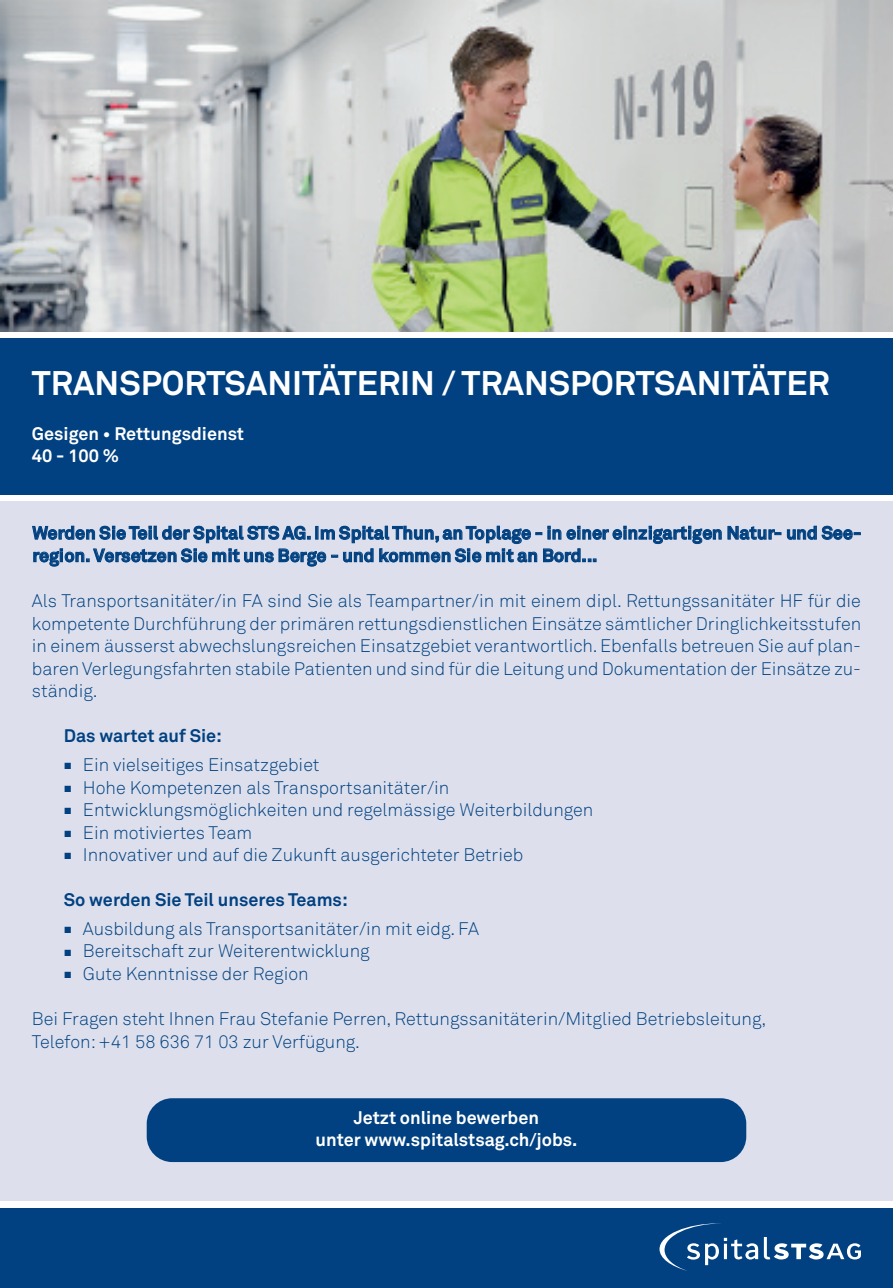
<style>
.page{position:relative;width:893px;height:1288px;background:#fff}
.page>*{position:absolute;margin:0;border:0;box-sizing:border-box;transform-origin:0 0}
.t1{font:700 33.75px "Akkurat";color:#fff}
.t2{font:300 18px/22.5px "Akkurat";color:#014181;text-align:justify}
.t3{font:700 18px/22.5px "Akkurat";color:#014181}
.t4{font:700 18px/22.5px "Akkurat";color:#fff;text-align:center}
</style>
<div class="page">
<div style="left:0;top:501px;width:893px;height:699px;background:#dde0ec"></div>
<div style="left:0;top:338px;width:893px;height:156px;background:#014181"></div>
<div style="left:147px;top:1098px;width:599px;height:63px;background:#014181;border-radius:26px"></div>
<div style="left:0;top:1207px;width:893px;height:80px;background:#014181"></div>
<svg style="left:764px;top:1237px;width:97px;height:22px"></svg>
<svg style="left:659px;top:1223px;width:99px;height:47px"></svg>
<img style="left:0;top:0;width:893px;height:332px">
<h1 class="t1" style="left:32px;top:361px;width:799px">TRANSPORTSANITÄTERIN / TRANSPORTSANITÄTER</h1>
<p class="t4" style="left:32px;top:422px;width:214px;text-align:left">Gesigen • Rettungsdienst<br>40-100%</p>
<p class="t3" style="left:32px;top:521px;width:831px">Werden Sie Teil der Spital STS AG. Im Spital Thun, an Toplage - in einer einzigartigen Natur- und See&shy;region. Versetzen Sie mit uns Berge - und kommen Sie mit an Bord...</p>
<p class="t2" style="left:32px;top:590px;width:831px">Als Transportsanitäter/in FA sind Sie als Teampartner/in mit einem dipl. Rettungssanitäter HF für die kompetente Durchführung der primären rettungsdienstlichen Einsätze sämtlicher Dringlichkeitsstufen in einem äusserst abwechslungsreichen Einsatzgebiet verantwortlich.Ebenfalls betreuen Sie auf plan&shy;baren Verlegungsfahrten stabile Patienten und sind für die Leitung und Dokumentation der Einsätze zu&shy;ständig.</p>
<p class="t3" style="left:64px;top:724px;width:160px">Das wartet auf Sie:</p>
<p class="t2" style="left:64px;top:753px;width:257px">▪ Ein vielseitiges Einsatzgebiet</p>
<p class="t2" style="left:64px;top:776px;width:387px">▪ Hohe Kompetenzen als Transportsanitäter/in</p>
<p class="t2" style="left:64px;top:798px;width:531px">▪ Entwicklungsmöglichkeiten und regelmässige Weiterbildungen</p>
<p class="t2" style="left:64px;top:821px;width:190px">▪ Ein motiviertes Team</p>
<p class="t2" style="left:64px;top:843px;width:461px">▪ Innovativer und auf die Zukunft ausgerichteter Betrieb</p>
<p class="t3" style="left:64px;top:888px;width:285px">So werden Sie Teil unseres Teams:</p>
<p class="t2" style="left:64px;top:917px;width:417px">▪ Ausbildung als Transportsanitäter/in mit eidg. FA</p>
<p class="t2" style="left:64px;top:940px;width:308px">▪ Bereitschaft zur Weiterentwicklung</p>
<p class="t2" style="left:64px;top:962px;width:246px">▪ Gute Kenntnisse der Region</p>
<p class="t2" style="left:32px;top:1007px;width:736px">Bei Fragen steht Ihnen Frau Stefanie Perren, Rettungssanitäterin/Mitglied Betriebsleitung,<br>Telefon:+41 58 636 71 03 zur Verfügung.</p>
<p class="t4" style="left:315px;top:1106px;width:264px">Jetzt online bewerben<br>unter www.spitalstsag.ch/jobs.</p>
</div>
